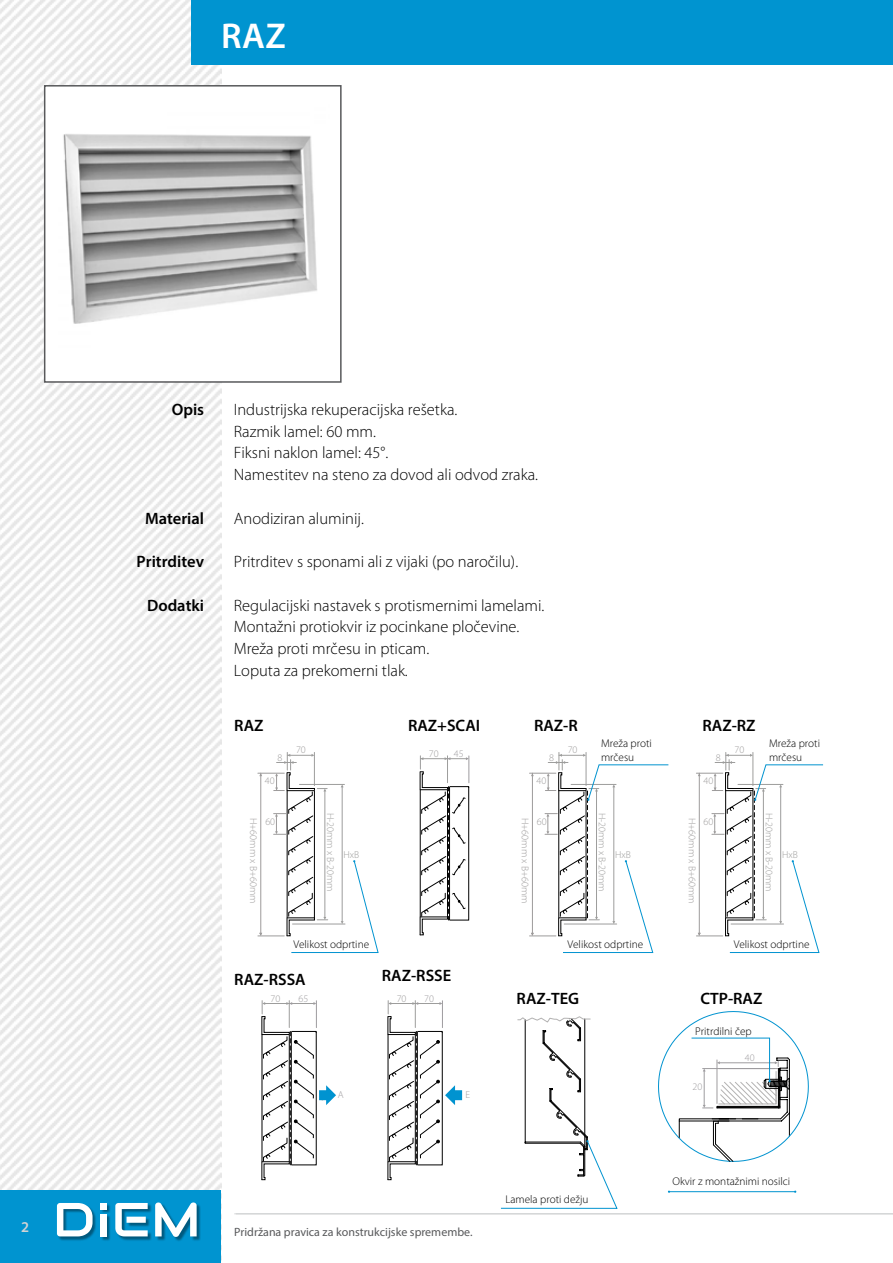
<style>
.page{position:relative;width:893px;height:1263px;background:#fff}
.page>*{position:absolute;margin:0;border:0;box-sizing:border-box;transform-origin:0 0}
.t1{font:600 36px "Myriad Pro";color:#fff}
.t2{font:300 16.5px/21.8px "Myriad Pro";color:#000}
.t3{font:600 16.5px "Myriad Pro";color:#000}
.t4{font:600 15px "Myriad Pro";color:#d1d3d4}
.t5{font:12px "Myriad Pro";color:#58595b}
.t6{font:300 11.25px/13.5px "Myriad Pro";color:#000}
.t7{font:300 10.05px "Myriad Pro";color:#9d9b9b}
.t8{font:300 10.05px "Myriad Pro";color:#9d9d9c}
.t9{font:300 10.05px "Myriad Pro";color:#9e9c9f}
</style>
<div class="page">
<img style="left:0;top:0;width:221px;height:1191px">
<div style="left:0;top:1191px;width:221px;height:72px;background:#0094d0"></div>
<div style="left:191px;top:0;width:702px;height:65px;background:#0094d0"></div>
<div style="left:44px;top:85px;width:298px;height:298px;background:#fff;border:2px solid #58595b"></div>
<svg style="left:261px;top:1000px;width:75px;height:180px"></svg>
<svg style="left:387px;top:1000px;width:75px;height:180px"></svg>
<hr style="left:669px;top:1191px;width:126px;height:1px;background:#0093d0">
<svg style="left:658px;top:1011px;width:151px;height:151px"></svg>
<svg style="left:501px;top:1016px;width:116px;height:192px"></svg>
<svg style="left:258px;top:752px;width:120px;height:201px"></svg>
<svg style="left:529px;top:752px;width:140px;height:201px"></svg>
<svg style="left:696px;top:752px;width:127px;height:201px"></svg>
<svg style="left:419px;top:756px;width:51px;height:179px"></svg>
<img style="left:63px;top:134px;width:254px;height:190px">
<hr style="left:234px;top:1213px;width:659px;height:1px;background:#d1d3d4">
<div style="left:58px;top:1203px;width:144px;height:39px;background:#000;opacity:.4"></div>
<svg style="left:57px;top:1203px;width:36px;height:33px"></svg>
<div style="left:100px;top:1213px;width:7px;height:23px;background:#fff"></div>
<svg style="left:115px;top:1203px;width:33px;height:33px"></svg>
<svg style="left:155px;top:1202px;width:42px;height:35px"></svg>
<div style="left:100px;top:1203px;width:7px;height:6px;background:#fff"></div>
<h1 class="t1" style="left:221px;top:13px;width:66px">RAZ</h1>
<p class="t4" style="left:21px;top:1217px;width:10px">2</p>
<p class="t3" style="left:172px;top:399px;width:34px">Opis</p>
<p class="t2" style="left:234px;top:398px;width:306px">Industrijska rekuperacijska rešetka.<br>Razmik lamel: 60 mm.<br>Fiksni naklon lamel: 45°.<br>Namestitev na steno za dovod ali odvod zraka.</p>
<p class="t3" style="left:145px;top:508px;width:61px">Material</p>
<p class="t2" style="left:234px;top:507px;width:132px">Anodiziran aluminij.</p>
<p class="t3" style="left:137px;top:551px;width:69px">Pritrditev</p>
<p class="t2" style="left:234px;top:551px;width:286px">Pritrditev s sponami ali z vijaki (po naročilu).</p>
<p class="t3" style="left:147px;top:595px;width:58px">Dodatki</p>
<p class="t2" style="left:234px;top:594px;width:312px">Regulacijski nastavek s protismernimi lamelami.<br>Montažni protiokvir iz pocinkane pločevine.<br>Mreža proti mrčesu in pticam.<br>Loputa za prekomerni tlak.</p>
<p class="t3" style="left:234px;top:715px;width:31px">RAZ</p>
<p class="t3" style="left:408px;top:715px;width:74px">RAZ+SCAI</p>
<p class="t3" style="left:534px;top:715px;width:45px">RAZ-R</p>
<p class="t3" style="left:702px;top:715px;width:55px">RAZ-RZ</p>
<p class="t7" style="left:277px;top:752px;width:6px">8</p>
<p class="t7" style="left:296px;top:744px;width:11px">70</p>
<p class="t7" style="left:429px;top:747px;width:11px">70</p>
<p class="t9" style="left:454px;top:748px;width:11px">45</p>
<p class="t7" style="left:549px;top:752px;width:6px">8</p>
<p class="t7" style="left:568px;top:744px;width:11px">70</p>
<p class="t6" style="left:601px;top:737px;width:52px">Mreža proti mrčesu</p>
<p class="t7" style="left:716px;top:752px;width:6px">8</p>
<p class="t7" style="left:734px;top:744px;width:11px">70</p>
<p class="t6" style="left:769px;top:737px;width:52px">Mreža proti mrčesu</p>
<p class="t7" style="left:265px;top:775px;width:11px">40</p>
<p class="t7" style="left:537px;top:775px;width:11px">40</p>
<p class="t7" style="left:703px;top:775px;width:11px">40</p>
<p class="t7" style="left:260px;top:818px;width:86px;rotate:90deg">H+60mm x B+60mm</p>
<p class="t8" style="left:337px;top:813px;width:80px;rotate:90deg">H-20mm x B-20mm</p>
<p class="t7" style="left:531px;top:818px;width:86px;rotate:90deg">H+60mm x B+60mm</p>
<p class="t8" style="left:608px;top:813px;width:80px;rotate:90deg">H-20mm x B-20mm</p>
<p class="t7" style="left:698px;top:818px;width:86px;rotate:90deg">H+60mm x B+60mm</p>
<p class="t8" style="left:775px;top:813px;width:80px;rotate:90deg">H-20mm x B-20mm</p>
<p class="t7" style="left:265px;top:816px;width:11px">60</p>
<p class="t7" style="left:537px;top:816px;width:11px">60</p>
<p class="t7" style="left:704px;top:816px;width:11px">60</p>
<p class="t8" style="left:344px;top:849px;width:17px">HxB</p>
<p class="t8" style="left:615px;top:849px;width:17px">HxB</p>
<p class="t8" style="left:782px;top:849px;width:17px">HxB</p>
<p class="t6" style="left:293px;top:937px;width:77px">Velikost odprtine</p>
<p class="t3" style="left:234px;top:969px;width:73px">RAZ-RSSA</p>
<p class="t3" style="left:382px;top:965px;width:71px">RAZ-RSSE</p>
<p class="t7" style="left:271px;top:992px;width:11px">70</p>
<p class="t9" style="left:298px;top:993px;width:11px">65</p>
<p class="t7" style="left:397px;top:992px;width:11px">70</p>
<p class="t9" style="left:424px;top:993px;width:11px">70</p>
<p class="t9" style="left:338px;top:1088px;width:7px">A</p>
<p class="t9" style="left:466px;top:1089px;width:6px">E</p>
<p class="t5" style="left:234px;top:1225px;width:240px">Pridržana pravica za konstrukcijske spremembe.</p>
<p class="t6" style="left:567px;top:937px;width:77px">Velikost odprtine</p>
<p class="t3" style="left:517px;top:987px;width:64px">RAZ-TEG</p>
<p class="t6" style="left:734px;top:937px;width:77px">Velikost odprtine</p>
<p class="t3" style="left:700px;top:987px;width:64px">CTP-RAZ</p>
<p class="t6" style="left:695px;top:1024px;width:58px">Pritrdilni čep</p>
<p class="t9" style="left:692px;top:1080px;width:11px">20</p>
<p class="t9" style="left:745px;top:1051px;width:11px">40</p>
<p class="t6" style="left:505px;top:1193px;width:85px">Lamela proti dežju</p>
<p class="t6" style="left:673px;top:1174px;width:119px">Okvir z montažnimi nosilci</p>
</div>
